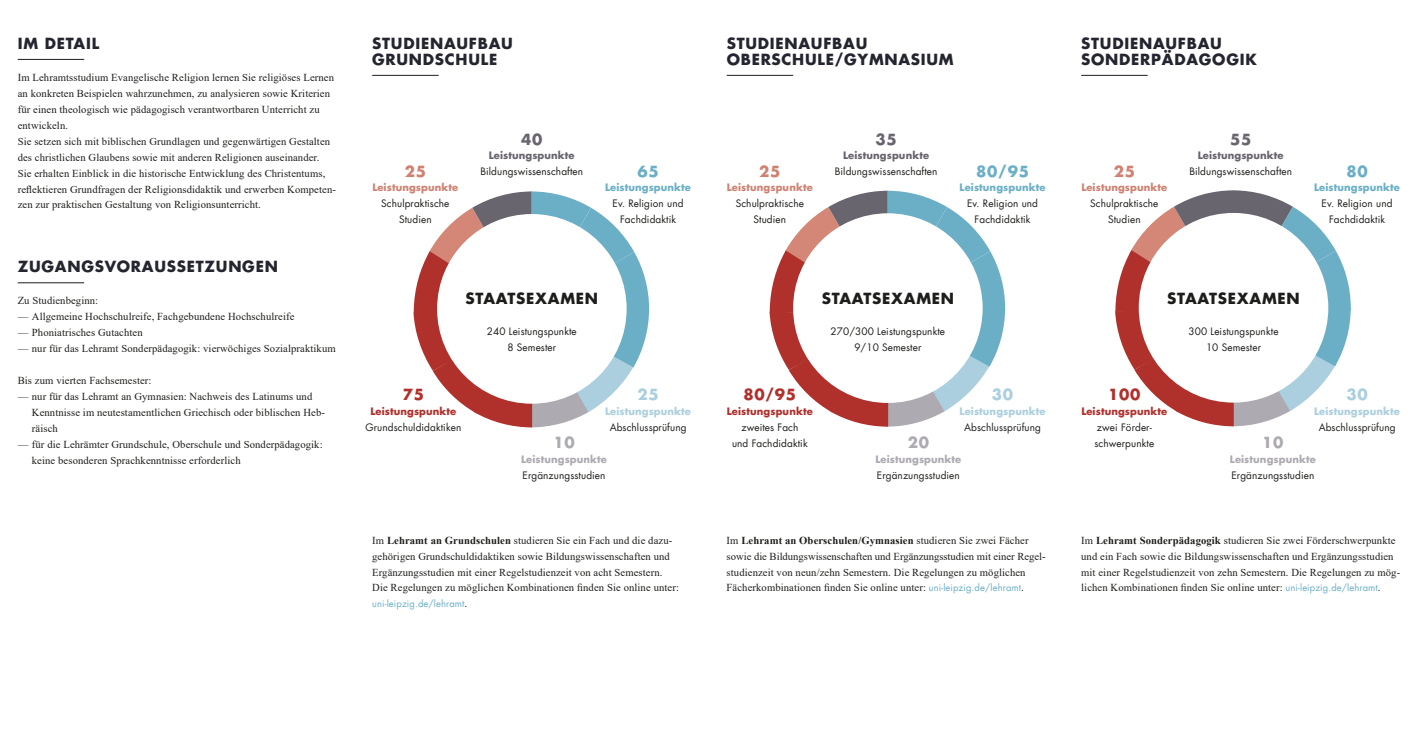
<style>
.page{position:relative;width:1418px;height:745px;background:#fff}
.page>*{position:absolute;margin:0;border:0;box-sizing:border-box;transform-origin:0 0}
.t1{font:700 15px/15.9px "Futura";letter-spacing:.05em;color:#24252f}
.t2{font:700 15px "Futura";letter-spacing:.05em;color:#1d1d1b}
.t3{font:700 15px "Futura";letter-spacing:.05em;color:#b0302c}
.t4{font:700 15px "Futura";letter-spacing:.05em;color:#6bafc7}
.t5{font:700 15px "Futura";color:#abcfdf}
.t6{font:700 15px "Futura";color:#69656f}
.t7{font:700 15px "Futura";color:#cf8272}
.t8{font:700 15px "Futura";color:#adaab1}
.t9{font:10.62px/16px "Times New Roman";letter-spacing:.01em;color:#1d1d1b}
.t10{font:10px/16px "Futura";letter-spacing:.01em;color:#1d1d1b;text-align:center}
.t11{font:700 10px "Futura";letter-spacing:.01em;color:#6bafc7}
.t12{font:700 10px "Futura";letter-spacing:.01em;color:#b0302c}
.t13{font:700 10px "Futura";letter-spacing:.01em;color:#abcfdf}
.t14{font:700 10px "Futura";letter-spacing:.01em;color:#69656f}
.t15{font:700 10px "Futura";letter-spacing:.01em;color:#cf8272}
.t16{font:700 10px "Futura";letter-spacing:.01em;color:#adaab1}
.t17{font:9.38px "Futura";letter-spacing:.01em;color:#6bafc7}
.s1{font-weight:700}
.s2{font-family:"Times New Roman";font-size:10.62px;color:#1d1d1b}
.s3{font-family:"Futura";font-size:9.38px;color:#6bafc7}
</style>
<div class="page">
<svg style="left:413px;top:191px;width:236px;height:236px"></svg>
<div style="left:437px;top:214px;width:189px;height:189px;background:#fff;border-radius:50%"></div>
<svg style="left:769px;top:191px;width:236px;height:235px"></svg>
<div style="left:793px;top:213px;width:189px;height:189px;background:#fff;border-radius:50%"></div>
<svg style="left:1115px;top:190px;width:235px;height:236px"></svg>
<div style="left:1138px;top:213px;width:190px;height:189px;background:#fff;border-radius:50%"></div>
<hr style="left:726px;top:75px;width:67px;height:1px;background:#1d1d1b">
<hr style="left:18px;top:59px;width:66px;height:1px;background:#1d1d1b">
<hr style="left:18px;top:282px;width:66px;height:1px;background:#1d1d1b">
<hr style="left:1081px;top:75px;width:66px;height:1px;background:#1d1d1b">
<hr style="left:372px;top:75px;width:66px;height:1px;background:#1d1d1b">
<h1 class="t1" style="left:18px;top:35px;width:83px">IM DETAIL</h1>
<h1 class="t1" style="left:372px;top:35px;width:142px">STUDIENAUFBAU<br>GRUNDSCHULE</h1>
<p class="t9" style="left:18px;top:69px;width:320px">Im Lehramtsstudium Evangelische Religion lernen Sie religiöses Lernen an konkreten Beispielen wahrzunehmen, zu analysieren sowie Kriterien für einen theologisch wie pädagogisch verantwortbaren Unterricht zu entwickeln.<br>Sie setzen sich mit biblischen Grundlagen und gegenwärtigen Gestalten des christlichen Glaubens sowie mit anderen Religionen auseinander.<br>Sie erhalten Einblick in die historische Entwicklung des Christentums, reflektieren Grundfragen der Religionsdidaktik und erwerben Kompeten&shy;zen zur praktischen Gestaltung von Religionsunterricht.</p>
<h1 class="t6" style="left:521px;top:129px;width:23px">40</h1>
<p class="t14" style="left:489px;top:149px;width:87px">Leistungspunkte</p>
<h1 class="t7" style="left:404px;top:161px;width:23px">25</h1>
<p class="t10" style="left:480px;top:164px;width:104px">Bildungswissenschaften</p>
<p class="t15" style="left:372px;top:181px;width:87px">Leistungspunkte</p>
<p class="t10" style="left:381px;top:195px;width:70px">Schulpraktische<br>Studien</p>
<h1 class="t4" style="left:637px;top:161px;width:23px">65</h1>
<p class="t11" style="left:605px;top:181px;width:87px">Leistungspunkte</p>
<p class="t10" style="left:612px;top:195px;width:72px">Ev. Religion und<br>Fachdidaktik</p>
<h1 class="t1" style="left:18px;top:258px;width:262px">ZUGANGSVORAUSSETZUNGEN</h1>
<p class="t9" style="left:18px;top:292px;width:82px">Zu Studienbeginn:</p>
<p class="t9" style="left:18px;top:308px;width:278px">— Allgemeine Hochschulreife, Fachgebundene Hochschulreife</p>
<p class="t9" style="left:18px;top:324px;width:126px">— Phoniatrisches Gutachten</p>
<p class="t9" style="left:18px;top:340px;width:319px">— nur für das Lehramt Sonderpädagogik: vierwöchiges Sozialpraktikum</p>
<p class="t9" style="left:18px;top:372px;width:135px">Bis zum vierten Fachsemester:</p>
<p class="t9" style="left:32px;top:388px;width:294px;text-indent:-14px">— nur für das Lehramt an Gymnasien: Nachweis des Latinums und<br>Kenntnisse im neutestamentlichen Griechisch oder biblischen Heb&shy;räisch</p>
<p class="t9" style="left:32px;top:435px;width:292px;text-indent:-14px">— für die Lehrämter Grundschule, Oberschule und Sonderpädagogik: keine besonderen Sprachkenntnisse erforderlich</p>
<h1 class="t2" style="left:465px;top:288px;width:134px">STAATSEXAMEN</h1>
<p class="t10" style="left:487px;top:323px;width:91px">240 Leistungspunkte<br>8 Semester</p>
<h1 class="t3" style="left:403px;top:384px;width:23px">75</h1>
<p class="t12" style="left:370px;top:404px;width:87px">Leistungspunkte</p>
<p class="t10" style="left:365px;top:419px;width:97px">Grundschuldidaktiken</p>
<h1 class="t5" style="left:637px;top:384px;width:23px">25</h1>
<p class="t13" style="left:605px;top:404px;width:87px">Leistungspunkte</p>
<p class="t10" style="left:609px;top:419px;width:78px">Abschlussprüfung</p>
<h1 class="t8" style="left:553px;top:432px;width:23px">10</h1>
<p class="t16" style="left:521px;top:452px;width:87px">Leistungspunkte</p>
<p class="t10" style="left:522px;top:466px;width:84px">Ergänzungsstudien</p>
<p class="t9" style="left:372px;top:531px;width:308px">Im <span class="s1">Lehramt an Grundschulen</span> studieren Sie ein Fach und die dazu&shy;gehörigen Grundschuldidaktiken sowie Bildungswissenschaften und Ergänzungsstudien mit einer Regelstudienzeit von acht Semestern.<br>Die Regelungen zu möglichen Kombinationen finden Sie online unter:</p>
<p class="t17" style="left:372px;top:597px;width:96px">uni-leipzig.de/lehramt<span class="s2">.</span></p>
<h1 class="t1" style="left:726px;top:35px;width:228px">STUDIENAUFBAU<br>OBERSCHULE/GYMNASIUM</h1>
<h1 class="t6" style="left:875px;top:129px;width:23px">35</h1>
<p class="t14" style="left:843px;top:149px;width:87px">Leistungspunkte</p>
<h1 class="t7" style="left:759px;top:161px;width:23px">25</h1>
<p class="t10" style="left:834px;top:164px;width:104px">Bildungswissenschaften</p>
<p class="t15" style="left:727px;top:181px;width:87px">Leistungspunkte</p>
<p class="t10" style="left:735px;top:195px;width:70px">Schulpraktische<br>Studien</p>
<h1 class="t4" style="left:976px;top:161px;width:54px">80/95</h1>
<p class="t11" style="left:959px;top:181px;width:87px">Leistungspunkte</p>
<p class="t10" style="left:967px;top:195px;width:72px">Ev. Religion und<br>Fachdidaktik</p>
<h1 class="t2" style="left:821px;top:288px;width:134px">STAATSEXAMEN</h1>
<p class="t10" style="left:830px;top:323px;width:116px">270/300 Leistungspunkte<br>9/10 Semester</p>
<h1 class="t3" style="left:743px;top:384px;width:54px">80/95</h1>
<p class="t12" style="left:727px;top:404px;width:87px">Leistungspunkte</p>
<p class="t10" style="left:732px;top:419px;width:77px">zweites Fach und Fachdidaktik</p>
<h1 class="t5" style="left:991px;top:384px;width:23px">30</h1>
<p class="t13" style="left:959px;top:404px;width:87px">Leistungspunkte</p>
<p class="t10" style="left:964px;top:419px;width:78px">Abschlussprüfung</p>
<h1 class="t8" style="left:907px;top:432px;width:23px">20</h1>
<p class="t16" style="left:875px;top:452px;width:87px">Leistungspunkte</p>
<p class="t10" style="left:877px;top:466px;width:84px">Ergänzungsstudien</p>
<p class="t9" style="left:726px;top:531px;width:320px">Im <span class="s1">Lehramt an Oberschulen/Gymnasien</span> studieren Sie zwei Fächer sowie die Bildungswissenschaften und Ergänzungsstudien mit einer Regel&shy;studienzeit von neun/zehn Semestern. Die Regelungen zu möglichen Fächerkombinationen finden Sie online unter: <span class="s3">uni-leipzig.de/lehramt</span>.</p>
<h1 class="t1" style="left:1081px;top:35px;width:177px">STUDIENAUFBAU<br>SONDERPÄDAGOGIK</h1>
<h1 class="t6" style="left:1229px;top:129px;width:23px">55</h1>
<p class="t14" style="left:1197px;top:149px;width:87px">Leistungspunkte</p>
<h1 class="t7" style="left:1113px;top:161px;width:23px">25</h1>
<p class="t10" style="left:1189px;top:164px;width:104px">Bildungswissenschaften</p>
<p class="t15" style="left:1081px;top:181px;width:87px">Leistungspunkte</p>
<p class="t10" style="left:1090px;top:195px;width:70px">Schulpraktische<br>Studien</p>
<h1 class="t4" style="left:1346px;top:161px;width:23px">80</h1>
<p class="t11" style="left:1314px;top:181px;width:87px">Leistungspunkte</p>
<p class="t10" style="left:1321px;top:195px;width:72px">Ev. Religion und<br>Fachdidaktik</p>
<h1 class="t2" style="left:1167px;top:288px;width:134px">STAATSEXAMEN</h1>
<p class="t10" style="left:1188px;top:323px;width:91px">300 Leistungspunkte<br>10 Semester</p>
<h1 class="t3" style="left:1108px;top:384px;width:34px">100</h1>
<p class="t12" style="left:1081px;top:404px;width:87px">Leistungspunkte</p>
<p class="t10" style="left:1094px;top:419px;width:61px;text-align:left">zwei Förder&shy;schwerpunkte</p>
<h1 class="t5" style="left:1346px;top:384px;width:23px">30</h1>
<p class="t13" style="left:1314px;top:404px;width:87px">Leistungspunkte</p>
<p class="t10" style="left:1318px;top:419px;width:78px">Abschlussprüfung</p>
<h1 class="t8" style="left:1262px;top:432px;width:23px">10</h1>
<p class="t16" style="left:1229px;top:452px;width:87px">Leistungspunkte</p>
<p class="t10" style="left:1231px;top:466px;width:84px">Ergänzungsstudien</p>
<p class="t9" style="left:1081px;top:531px;width:320px">Im <span class="s1">Lehramt Sonderpädagogik</span> studieren Sie zwei Förderschwerpunkte und ein Fach sowie die Bildungswissenschaften und Ergänzungsstudien mit einer Regelstudienzeit von zehn Semestern. Die Regelungen zu mög&shy;lichen Kombinationen finden Sie online unter: <span class="s3">uni-leipzig.de/lehramt</span>.</p>
</div>
